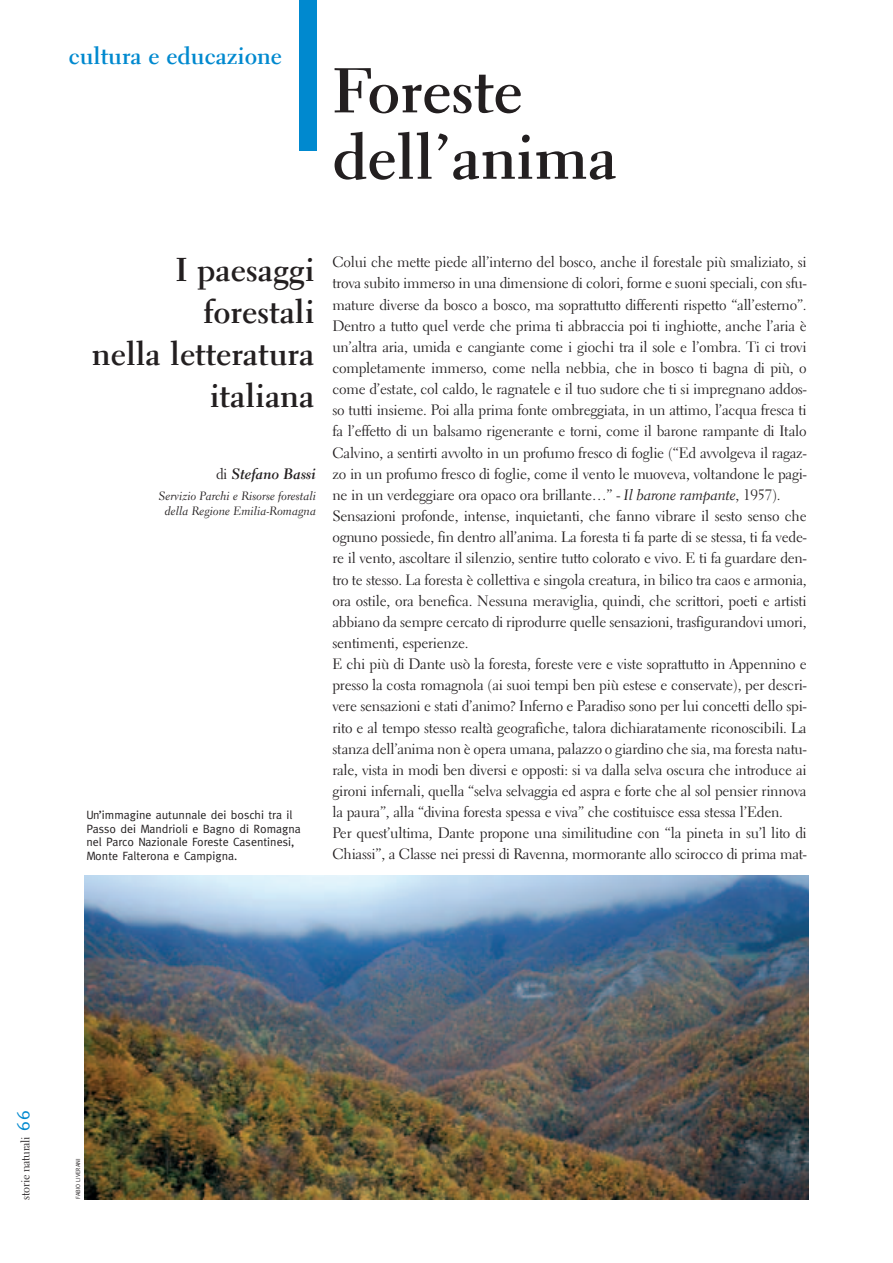
<style>
.page{position:relative;width:893px;height:1263px;background:#fff}
.page>*{position:absolute;margin:0;border:0;box-sizing:border-box;transform-origin:0 0}
.t1{font:700 63px/66.4px "Electra LH";color:#231f20}
.t2{font:700 33px/42px "Electra LH";color:#231f20;text-align:right}
.t3{font:700 24px "Electra LH";color:#0089cf}
.t4{font:15px/21.1px "Electra LH";letter-spacing:-.015em;color:#231f20}
.t5{font:15px "Electra LH Bold Cursive";color:#231f20}
.t6{font:12px/13.5px "Meta";color:#231f20}
.t7{font:12px/15px "Electra LH Cursive";color:#231f20;text-align:center}
.t8{font:12px "Electra LH";letter-spacing:-.025em;color:#231f20}
.t9{font:6px "Meta";color:#231f20}
.s1{font-family:"Electra LH"}
.s2{font-family:"Electra LH Cursive"}
.s3{font-family:"Meta";font-size:18px;color:#0089cf}
</style>
<div class="page">
<div style="left:299px;top:0;width:17px;height:150px;background:#0089cf"></div>
<img style="left:85px;top:876px;width:723px;height:323px">
<h3 class="t3" style="left:69px;top:46px;width:215px">cultura e educazione</h3>
<h1 class="t1" style="left:332px;top:64px;width:286px">Foreste dell’anima</h1>
<h2 class="t2" style="left:92px;top:252px;width:224px">I paesaggi forestali<br>nella letteratura italiana</h2>
<p class="t5" style="left:216px;top:468px;width:101px"><span class="s1">di</span> Stefano Bassi</p>
<p class="t7" style="left:159px;top:490px;width:159px">Servizio Parchi e Risorse forestali della Regione Emilia-Romagna</p>
<p class="t6" style="left:86px;top:809px;width:216px">Un’immagine autunnale dei boschi tra il Passo dei Mandrioli e Bagno di Romagna nel Parco Nazionale Foreste Casentinesi, Monte Falterona e Campigna.</p>
<p class="t4" style="left:332px;top:253px;width:475px">Colui che mette piede all’interno del bosco, anche il forestale più smaliziato, si trova subito immerso in una dimensione di colori, forme e suoni speciali, con sfu&shy;mature diverse da bosco a bosco, ma soprattutto differenti rispetto “all’esterno”.<br>Dentro a tutto quel verde che prima ti abbraccia poi ti inghiotte, anche l’aria è un’altra aria, umida e cangiante come i giochi tra il sole e l’ombra. Ti ci trovi completamente immerso, come nella nebbia, che in bosco ti bagna di più, o come d’estate, col caldo, le ragnatele e il tuo sudore che ti si impregnano addos&shy;so tutti insieme. Poi alla prima fonte ombreggiata, in un attimo, l’acqua fresca ti fa l’effetto di un balsamo rigenerante e torni, come il barone rampante di Italo Calvino, a sentirti avvolto in un profumo fresco di foglie (“Ed avvolgeva il ragaz&shy;zo in un profumo fresco di foglie, come il vento le muoveva, voltandone le pagi&shy;ne in un verdeggiare ora opaco ora brillante…” - <span class="s2">Il barone rampante</span>, 1957).<br>Sensazioni profonde, intense, inquietanti, che fanno vibrare il sesto senso che ognuno possiede, fin dentro all’anima. La foresta ti fa parte di se stessa, ti fa vede&shy;re il vento, ascoltare il silenzio, sentire tutto colorato e vivo. E ti fa guardare den&shy;tro te stesso. La foresta è collettiva e singola creatura, in bilico tra caos e armonia, ora ostile, ora benefica. Nessuna meraviglia, quindi, che scrittori, poeti e artisti abbiano da sempre cercato di riprodurre quelle sensazioni, trasfigurandovi umori, sentimenti, esperienze.<br>E chi più di Dante usò la foresta, foreste vere e viste soprattutto in Appennino e presso la costa romagnola (ai suoi tempi ben più estese e conservate), per descri&shy;vere sensazioni e stati d’animo? Inferno e Paradiso sono per lui concetti dello spi&shy;rito e al tempo stesso realtà geografiche, talora dichiaratamente riconoscibili. La stanza dell’anima non è opera umana, palazzo o giardino che sia, ma foresta natu&shy;rale, vista in modi ben diversi e opposti: si va dalla selva oscura che introduce ai gironi infernali, quella “selva selvaggia ed aspra e forte che al sol pensier rinnova la paura”, alla “divina foresta spessa e viva” che costituisce essa stessa l’Eden.<br>Per quest’ultima, Dante propone una similitudine con “la pineta in su’l lito di Chiassi”, a Classe nei pressi di Ravenna, mormorante allo scirocco di prima mat-</p>
<p class="t8" style="left:21px;top:1200px;width:91px;rotate:-90deg">storie naturali <span class="s3">66</span></p>
<p class="t9" style="left:76px;top:1199px;width:42px;rotate:-90deg">FABIO LIVERANI</p>
</div>
